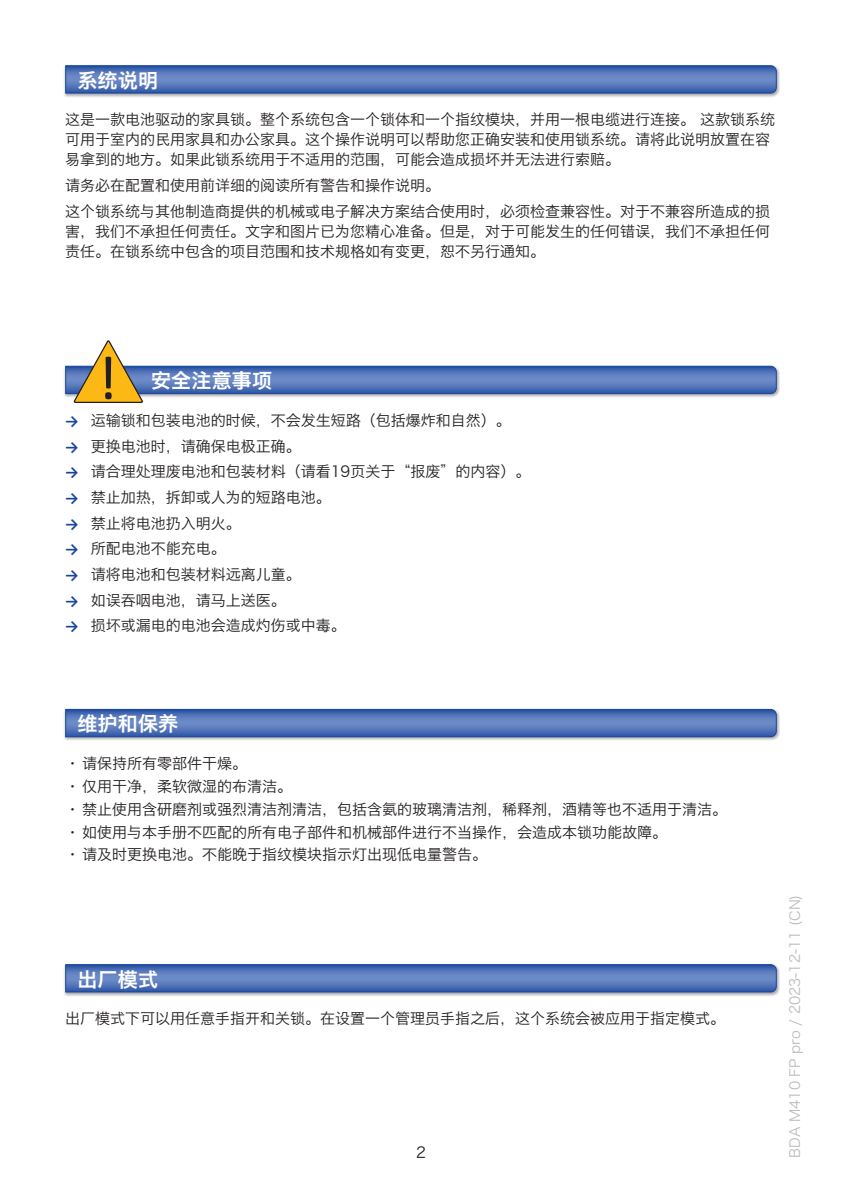
<style>
.page{position:relative;width:842px;height:1191px;background:#fff}
.page>*{position:absolute;margin:0;border:0;box-sizing:border-box;transform-origin:0 0}
.t1{font:63px "Calibri";color:#231f20}
.t2{font:20px "Hiragino Sans GB W6";letter-spacing:.01em;color:#fff}
.t3{font:15px/20px "Hiragino Sans GB W3";color:#231f20}
.t4{font:14px "Hiragino Sans GB W3";color:#bcbdc0}
.s1{font-family:"Calibri";font-weight:700;color:#18469d}
</style>
<div class="page">
<div style="left:63px;top:64px;width:717px;height:34px;background:#231f20;opacity:.4"></div>
<svg style="left:65px;top:65px;width:712px;height:29px"></svg>
<svg style="left:65px;top:340px;width:712px;height:63px"></svg>
<div style="left:63px;top:708px;width:717px;height:33px;background:#231f20;opacity:.4"></div>
<svg style="left:65px;top:708px;width:712px;height:30px"></svg>
<div style="left:63px;top:963px;width:717px;height:33px;background:#231f20;opacity:.4"></div>
<svg style="left:65px;top:963px;width:712px;height:30px"></svg>
<h2 class="t2" style="left:77px;top:67px;width:82px">系统说明</h2>
<p class="t3" style="left:65px;top:109px;width:711px">这是一款电池驱动的家具锁。整个系统包含一个锁体和一个指纹模块，并用一根电缆进行连接。这款锁系统可用于室内的民用家具和办公家具。这个操作说明可以帮助您正确安装和使用锁系统。请将此说明放置在容易拿到的地方。如果此锁系统用于不适用的范围，可能会造成损坏并无法进行索赔。</p>
<p class="t3" style="left:65px;top:172px;width:706px;line-height:25.6px">请务必在配置和使用前详细的阅读所有警告和操作说明。<br>这个锁系统与其他制造商提供的机械或电子解决方案结合使用时，必须检查兼容性。对于不兼容所造成的损</p>
<p class="t3" style="left:65px;top:221px;width:706px">害，我们不承担任何责任。文字和图片已为您精心准备。但是，对于可能发生的任何错误，我们不承担任何责任。在锁系统中包含的项目范围和技术规格如有变更，恕不另行通知。</p>
<h1 class="t1" style="left:97px;top:339px;width:22px">!</h1>
<h2 class="t2" style="left:151px;top:367px;width:122px">安全注意事项</h2>
<p class="t3" style="left:65px;top:410px;width:447px"><span class="s1">→</span> 运输锁和包装电池的时候，不会发生短路（包括爆炸和自然）。</p>
<p class="t3" style="left:65px;top:436px;width:237px"><span class="s1">→</span> 更换电池时，请确保电极正确。</p>
<p class="t3" style="left:65px;top:461px;width:467px"><span class="s1">→</span> 请合理处理废电池和包装材料（请看19页关于“报废”的内容）。</p>
<p class="t3" style="left:65px;top:487px;width:267px"><span class="s1">→</span> 禁止加热，拆卸或人为的短路电池。</p>
<p class="t3" style="left:65px;top:513px;width:177px"><span class="s1">→</span> 禁止将电池扔入明火。</p>
<p class="t3" style="left:65px;top:538px;width:162px"><span class="s1">→</span> 所配电池不能充电。</p>
<p class="t3" style="left:65px;top:564px;width:237px"><span class="s1">→</span> 请将电池和包装材料远离儿童。</p>
<p class="t3" style="left:65px;top:590px;width:222px"><span class="s1">→</span> 如误吞咽电池，请马上送医。</p>
<p class="t3" style="left:65px;top:615px;width:282px"><span class="s1">→</span> 损坏或漏电的电池会造成灼伤或中毒。</p>
<h2 class="t2" style="left:77px;top:711px;width:102px">维护和保养</h2>
<p class="t3" style="left:65px;top:753px;width:184px">•请保持所有零部件干燥。</p>
<p class="t3" style="left:65px;top:776px;width:229px">•仅用干净，柔软微湿的布清洁。</p>
<p class="t3" style="left:65px;top:799px;width:664px">•禁止使用含研磨剂或强烈清洁剂清洁，包括含氨的玻璃清洁剂，稀释剂，酒精等也不适用于清洁。</p>
<p class="t3" style="left:65px;top:821px;width:604px">•如使用与本手册不匹配的所有电子部件和机械部件进行不当操作，会造成本锁功能故障。</p>
<p class="t3" style="left:65px;top:844px;width:424px">•请及时更换电池。不能晚于指纹模块指示灯出现低电量警告。</p>
<h2 class="t2" style="left:77px;top:966px;width:82px">出厂模式</h2>
<p class="t3" style="left:65px;top:1008px;width:661px">出厂模式下可以用任意手指开和关锁。在设置一个管理员手指之后，这个系统会被应用于指定模式。</p>
<p class="t3" style="left:416px;top:1141px;width:11px">2</p>
<p class="t4" style="left:786px;top:1157px;width:265px;rotate:-90deg">BDA M410 FP pro / 2023-12-11 (CN)</p>
</div>
